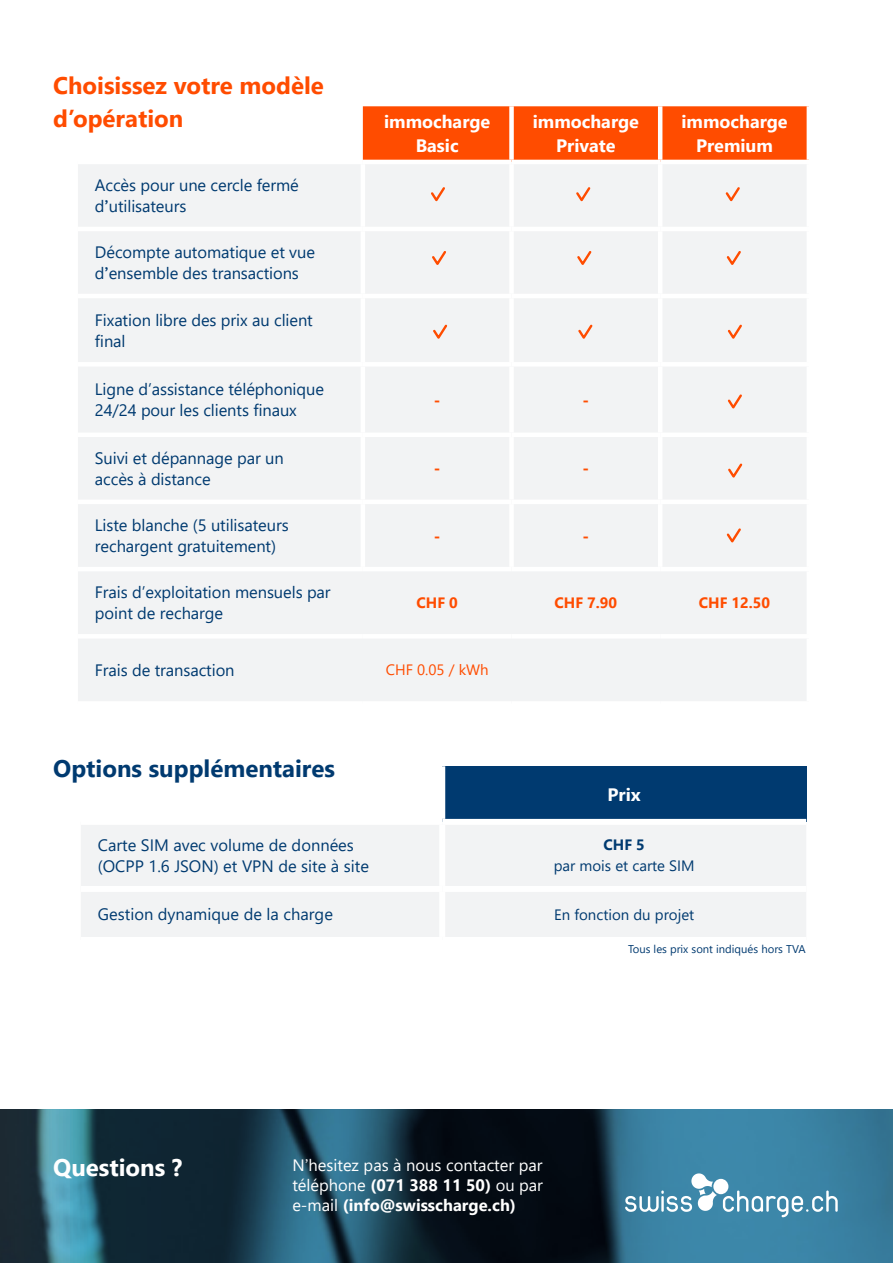
<style>
.page{position:relative;width:893px;height:1263px;background:#fff}
.page>*{position:absolute;margin:0;border:0;box-sizing:border-box;transform-origin:0 0}
.t1{font:700 24px/33px "Segoe UI";color:#ff4c00}
.t2{font:700 24px "Segoe UI";color:#003a70}
.t3{font:700 24px "Segoe UI";color:#fff}
.t4{font:700 18px/24px "Segoe UI";color:#fff;text-align:center}
.t5{font:16.5px/21px "Segoe UI";letter-spacing:-.005em;color:#003a70}
.t6{font:16.5px "Segoe UI";color:#fff}
.t7{font:700 16.5px "Segoe UI";color:#fff}
.t8{font:700 16.5px "Segoe UI";color:#ff4c00}
.t9{font:15px "Segoe UI";color:#003a70}
.t10{font:700 15px "Segoe UI";color:#ff4c00}
.t11{font:15px "Segoe UI";color:#ff4c00}
.t12{font:700 15px "Segoe UI";color:#003a70}
.t13{font:11.25px "Segoe UI";color:#003a70}
.s1{font-family:"Segoe Pro";font-weight:600}
.s2{font-weight:700}
.s3{font-weight:400}
</style>
<div class="page">
<svg style="left:0;top:1110px;width:893px;height:153px;background:#21495d"></svg>
<div style="left:363px;top:106px;width:444px;height:54px;background:#ff4c00"></div>
<div style="left:78px;top:164px;width:728px;height:537px;background:#f2f3f4"></div>
<hr style="left:361px;top:164px;width:4px;height:63px;background:#fff">
<div style="left:509px;top:164px;width:5px;height:63px;background:#fff"></div>
<hr style="left:658px;top:164px;width:4px;height:63px;background:#fff">
<hr style="left:78px;top:227px;width:285px;height:4px;background:#fff">
<hr style="left:363px;top:227px;width:148px;height:4px;background:#fff">
<hr style="left:361px;top:231px;width:4px;height:63px;background:#fff">
<hr style="left:511px;top:227px;width:149px;height:4px;background:#fff">
<div style="left:509px;top:231px;width:5px;height:63px;background:#fff"></div>
<hr style="left:660px;top:227px;width:151px;height:4px;background:#fff">
<hr style="left:658px;top:231px;width:4px;height:63px;background:#fff">
<hr style="left:78px;top:294px;width:285px;height:4px;background:#fff">
<hr style="left:363px;top:294px;width:148px;height:4px;background:#fff">
<hr style="left:361px;top:298px;width:4px;height:64px;background:#fff">
<hr style="left:511px;top:294px;width:149px;height:4px;background:#fff">
<div style="left:509px;top:298px;width:5px;height:64px;background:#fff"></div>
<hr style="left:660px;top:294px;width:151px;height:4px;background:#fff">
<hr style="left:658px;top:298px;width:4px;height:64px;background:#fff">
<div style="left:78px;top:362px;width:285px;height:5px;background:#fff"></div>
<div style="left:363px;top:362px;width:148px;height:5px;background:#fff"></div>
<hr style="left:361px;top:367px;width:4px;height:66px;background:#fff">
<div style="left:511px;top:362px;width:149px;height:5px;background:#fff"></div>
<div style="left:509px;top:367px;width:5px;height:66px;background:#fff"></div>
<div style="left:660px;top:362px;width:151px;height:5px;background:#fff"></div>
<hr style="left:658px;top:367px;width:4px;height:66px;background:#fff">
<hr style="left:78px;top:433px;width:285px;height:4px;background:#fff">
<hr style="left:363px;top:433px;width:148px;height:4px;background:#fff">
<hr style="left:361px;top:437px;width:4px;height:63px;background:#fff">
<hr style="left:511px;top:433px;width:149px;height:4px;background:#fff">
<div style="left:509px;top:437px;width:5px;height:63px;background:#fff"></div>
<hr style="left:660px;top:433px;width:151px;height:4px;background:#fff">
<hr style="left:658px;top:437px;width:4px;height:63px;background:#fff">
<hr style="left:78px;top:500px;width:285px;height:4px;background:#fff">
<hr style="left:363px;top:500px;width:148px;height:4px;background:#fff">
<hr style="left:361px;top:504px;width:4px;height:63px;background:#fff">
<hr style="left:511px;top:500px;width:149px;height:4px;background:#fff">
<div style="left:509px;top:504px;width:5px;height:63px;background:#fff"></div>
<hr style="left:660px;top:500px;width:151px;height:4px;background:#fff">
<hr style="left:658px;top:504px;width:4px;height:63px;background:#fff">
<hr style="left:78px;top:634px;width:285px;height:4px;background:#fff">
<hr style="left:363px;top:634px;width:148px;height:4px;background:#fff">
<hr style="left:511px;top:634px;width:149px;height:4px;background:#fff">
<hr style="left:660px;top:634px;width:151px;height:4px;background:#fff">
<div style="left:509px;top:106px;width:5px;height:54px;background:#fff"></div>
<hr style="left:658px;top:106px;width:4px;height:54px;background:#fff">
<hr style="left:78px;top:567px;width:285px;height:4px;background:#fff">
<hr style="left:363px;top:567px;width:148px;height:4px;background:#fff">
<hr style="left:511px;top:567px;width:149px;height:4px;background:#fff">
<hr style="left:660px;top:567px;width:151px;height:4px;background:#fff">
<svg style="left:723px;top:1190px;width:115px;height:27px;background:#68a1bb"></svg>
<svg style="left:625px;top:1173px;width:92px;height:39px"></svg>
<div style="left:713px;top:1179px;width:15px;height:15px;background:#fff;border-radius:50%"></div>
<svg style="left:429px;top:185px;width:18px;height:19px"></svg>
<svg style="left:430px;top:249px;width:18px;height:19px"></svg>
<svg style="left:431px;top:322px;width:18px;height:20px"></svg>
<svg style="left:574px;top:185px;width:18px;height:19px"></svg>
<svg style="left:575px;top:249px;width:18px;height:19px"></svg>
<svg style="left:576px;top:322px;width:19px;height:20px"></svg>
<svg style="left:724px;top:185px;width:18px;height:19px"></svg>
<svg style="left:725px;top:249px;width:18px;height:19px"></svg>
<svg style="left:726px;top:322px;width:18px;height:20px"></svg>
<svg style="left:726px;top:392px;width:18px;height:20px"></svg>
<svg style="left:726px;top:461px;width:18px;height:20px"></svg>
<svg style="left:725px;top:526px;width:18px;height:20px"></svg>
<div style="left:442px;top:766px;width:364px;height:56px;background:#003a70"></div>
<div style="left:81px;top:825px;width:725px;height:112px;background:#f2f3f4"></div>
<div style="left:439px;top:825px;width:6px;height:61px;background:#fff"></div>
<div style="left:81px;top:886px;width:361px;height:6px;background:#fff"></div>
<div style="left:442px;top:886px;width:364px;height:6px;background:#fff"></div>
<div style="left:439px;top:892px;width:6px;height:45px;background:#fff"></div>
<div style="left:439px;top:766px;width:6px;height:53px;background:#fff"></div>
<div style="left:442px;top:819px;width:364px;height:6px;background:#fff"></div>
<p class="t1" style="left:53px;top:67px;width:272px">Choisissez votre modèle d’opération</p>
<p class="t5" style="left:95px;top:173px;width:205px">Accès pour une cercle fermé</p>
<p class="t5" style="left:95px;top:194px;width:93px">d<span class="s1">’</span>utilisateurs</p>
<p class="t5" style="left:95px;top:240px;width:222px">Décompte automatique et vue d<span class="s1">’</span>ensemble des transactions</p>
<p class="t5" style="left:95px;top:308px;width:219px">Fixation libre des prix au client final</p>
<p class="t5" style="left:95px;top:377px;width:231px">Ligne d’assistance téléphonique<br>24/24 pour les clients finaux</p>
<p class="t5" style="left:95px;top:446px;width:190px">Suivi et dépannage par un</p>
<p class="t5" style="left:95px;top:467px;width:117px">accès à distance</p>
<p class="t5" style="left:95px;top:513px;width:195px">Liste blanche (5 utilisateurs</p>
<p class="t5" style="left:95px;top:534px;width:183px">rechargent gratuitement)</p>
<p class="t4" style="left:384px;top:108px;width:108px">immocharge<br>Basic</p>
<p class="t4" style="left:533px;top:108px;width:108px">immocharge</p>
<p class="t4" style="left:556px;top:132px;width:61px">Private</p>
<p class="t4" style="left:681px;top:108px;width:108px">immocharge</p>
<p class="t4" style="left:696px;top:132px;width:78px">Premium</p>
<p class="t8" style="left:434px;top:384px;width:8px">-</p>
<p class="t8" style="left:582px;top:384px;width:8px">-</p>
<p class="t8" style="left:434px;top:453px;width:8px">-</p>
<p class="t8" style="left:582px;top:453px;width:8px">-</p>
<p class="t8" style="left:434px;top:520px;width:8px">-</p>
<p class="t8" style="left:582px;top:520px;width:8px">-</p>
<p class="t5" style="left:95px;top:580px;width:237px">Frais d’exploitation mensuels par point de recharge</p>
<p class="t10" style="left:416px;top:589px;width:43px">CHF 0</p>
<p class="t10" style="left:554px;top:589px;width:64px">CHF 7.90</p>
<p class="t10" style="left:699px;top:589px;width:73px">CHF 12.50</p>
<p class="t5" style="left:95px;top:658px;width:141px">Frais de transaction</p>
<p class="t11" style="left:386px;top:656px;width:104px">CHF 0.05 / kWh</p>
<p class="t2" style="left:53px;top:746px;width:283px">Options supplémentaires</p>
<p class="t5" style="left:98px;top:833px;width:258px">Carte SIM avec volume de données</p>
<p class="t5" style="left:98px;top:854px;width:273px">(OCPP 1.6 JSON) et VPN de site à site</p>
<p class="t4" style="left:608px;top:781px;width:35px">Prix</p>
<p class="t12" style="left:603px;top:831px;width:43px">CHF 5</p>
<p class="t9" style="left:554px;top:852px;width:142px">par mois et carte SIM</p>
<p class="t5" style="left:98px;top:903px;width:237px">Gestion dynamique de la charge</p>
<p class="t9" style="left:554px;top:900px;width:142px">En fonction du projet</p>
<p class="t3" style="left:53px;top:1144px;width:131px">Questions ?</p>
<p class="t6" style="left:292px;top:1150px;width:252px">N’hesitez pas à nous contacter par</p>
<p class="t6" style="left:292px;top:1169px;width:252px">téléphone <span class="s2">(071 388 11 50)</span> ou par</p>
<p class="t7" style="left:292px;top:1189px;width:225px"><span class="s3">e-mail</span> (info@swisscharge.ch)</p>
<p class="t13" style="left:628px;top:939px;width:179px">Tous les prix sont indiqués hors TVA</p>
</div>
